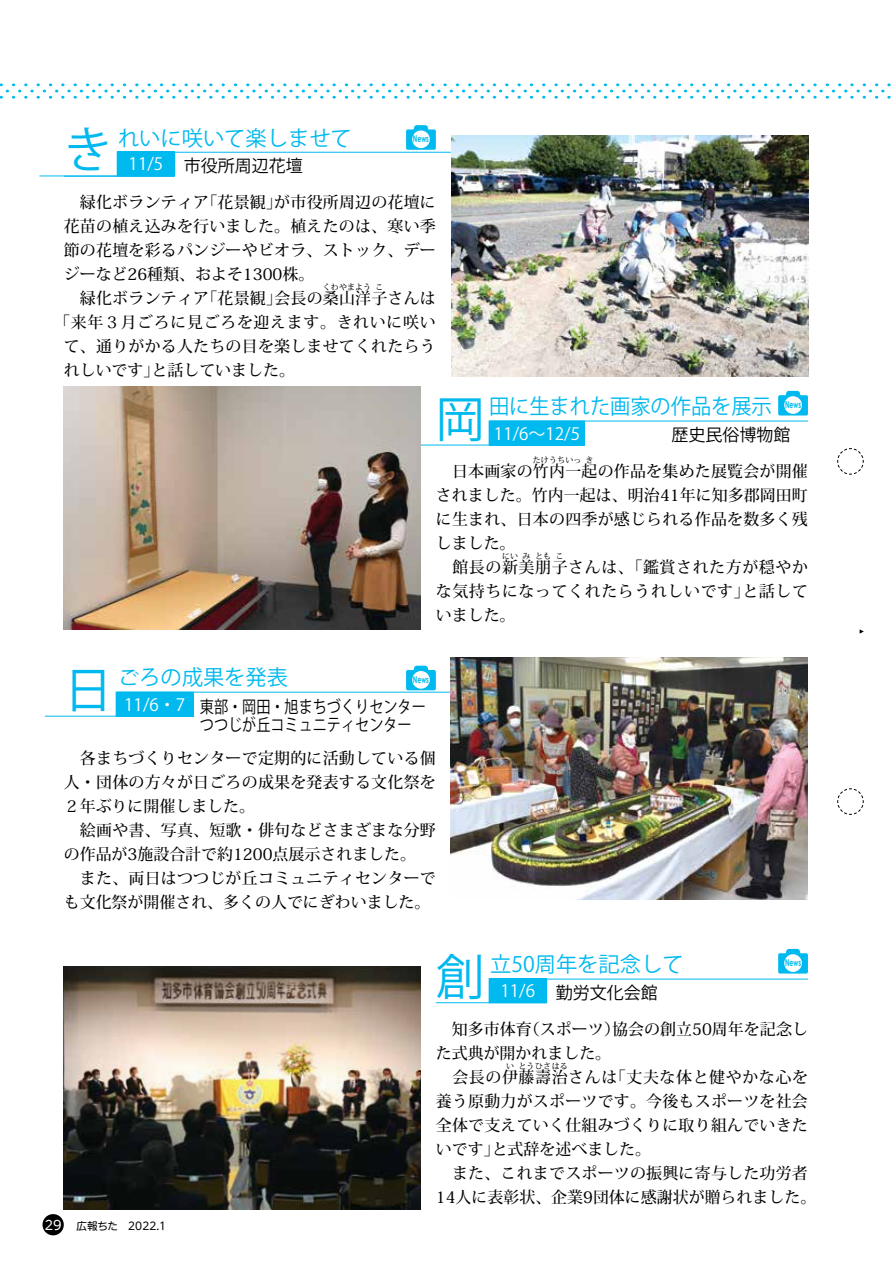
<style>
.page{position:relative;width:893px;height:1263px;background:#fff}
.page>*{position:absolute;margin:0;border:0;box-sizing:border-box;transform-origin:0 0}
.t1{font:48.9px "Koz Go Pr 6 N";color:#00b9ef}
.t2{font:21.3px "Koz Go Pr 6 N";color:#00b9ef}
.t3{font:21.3px "Koz Go Pr 6 N";color:#00b9ef;scale:.95 1}
.t4{font:16.95px/18px "Koz Go Pr 6 N";color:#000;scale:.83 1}
.t5{font:16.95px "Koz Go Pr 6 N";color:#fff}
.t6{font:16.95px "Koz Go Pr 6 N";color:#000}
.t7{font:500 15.9px/24px "Koz Min Pr 6 N";letter-spacing:.015em;color:#000}
.t8{font:500 15.9px/24px "Koz Min Pr 6 N";letter-spacing:.04em;color:#000}
.t9{font:12.75px "UD Shin M Go Pro";color:#fff}
.t10{font:10.65px "UD Shin M Go Pro";color:#000}
.t11{font:700 9.6px "Century Gothic";color:#00b9ef;scale:.64 1}
.t12{font:500 7.95px "Koz Min Pr 6 N";color:#000}
</style>
<div class="page">
<svg style="left:0;top:83px;width:891px;height:16px"></svg>
<div style="left:778px;top:953px;width:30px;height:20px;background:#00b9ef;border-radius:2px"></div>
<svg style="left:785px;top:949px;width:16px;height:8px"></svg>
<div style="left:784px;top:954px;width:18px;height:18px;background:#fff;border-radius:50%"></div>
<div style="left:778px;top:395px;width:30px;height:20px;background:#00b9ef;border-radius:2px"></div>
<svg style="left:785px;top:391px;width:16px;height:8px"></svg>
<div style="left:784px;top:396px;width:18px;height:18px;background:#fff;border-radius:50%"></div>
<div style="left:406px;top:670px;width:30px;height:20px;background:#00b9ef;border-radius:2px"></div>
<svg style="left:413px;top:666px;width:16px;height:8px"></svg>
<div style="left:412px;top:671px;width:18px;height:18px;background:#fff;border-radius:50%"></div>
<div style="left:406px;top:129px;width:30px;height:21px;background:#00b9ef;border-radius:2px"></div>
<svg style="left:413px;top:125px;width:16px;height:5px"></svg>
<div style="left:412px;top:130px;width:18px;height:18px;background:#fff;border-radius:50%"></div>
<div style="left:489px;top:421px;width:95px;height:24px;background:#00b9ef"></div>
<div style="left:116px;top:692px;width:77px;height:24px;background:#00b9ef"></div>
<hr style="left:411px;top:445px;width:136px;height:1px;background:#00b9ef">
<hr style="left:45px;top:716px;width:148px;height:1px;background:#00b9ef">
<hr style="left:528px;top:979px;width:280px;height:1px;background:#00b9ef">
<hr style="left:489px;top:421px;width:319px;height:1px;background:#00b9ef">
<hr style="left:117px;top:692px;width:407px;height:1px;background:#00b9ef">
<hr style="left:117px;top:152px;width:407px;height:1px;background:#00b9ef">
<div style="left:489px;top:979px;width:58px;height:24px;background:#00b9ef"></div>
<div style="left:489px;top:978px;width:58px;height:25px;border:1px solid #00b9ef"></div>
<hr style="left:436px;top:1002px;width:111px;height:1px;background:#00b9ef">
<div style="left:117px;top:152px;width:58px;height:24px;background:#00b9ef"></div>
<hr style="left:39px;top:176px;width:136px;height:1px;background:#00b9ef">
<img style="left:451px;top:657px;width:357px;height:243px">
<img style="left:451px;top:135px;width:357px;height:242px">
<img style="left:64px;top:387px;width:357px;height:242px">
<img style="left:64px;top:967px;width:357px;height:242px">
<div style="left:43px;top:1214px;width:21px;height:21px;background:#000;border-radius:50%"></div>
<svg style="left:837px;top:448px;width:27px;height:27px"></svg>
<svg style="left:837px;top:788px;width:27px;height:27px"></svg>
<svg style="left:860px;top:629px;width:4px;height:5px"></svg>
<h1 class="t1" style="left:64px;top:123px;width:50px">き</h1>
<h2 class="t2" style="left:118px;top:126px;width:235px">れいに咲いて楽しませて</h2>
<p class="t5" style="left:129px;top:155px;width:36px">11/5</p>
<p class="t6" style="left:184px;top:157px;width:121px">市役所周辺花壇</p>
<p class="t11" style="left:413px;top:132px;width:27px">News</p>
<p class="t7" style="left:80px;top:190px;width:131px">緑化ボランティア</p>
<p class="t7" style="left:64px;top:214px;width:373px">花苗の植え込みを行いました。植えたのは、寒い季</p>
<p class="t7" style="left:64px;top:238px;width:373px">節の花壇を彩るパンジーやビオラ、ストック、デー</p>
<p class="t7" style="left:64px;top:262px;width:252px">ジーなど26種類、およそ1300株。</p>
<p class="t7" style="left:274px;top:286px;width:163px">会長の桑山洋子さんは</p>
<p class="t7" style="left:201px;top:190px;width:82px">「花景観」</p>
<p class="t7" style="left:274px;top:190px;width:163px">が市役所周辺の花壇に</p>
<p class="t12" style="left:323px;top:282px;width:50px">くわやまよう</p>
<p class="t12" style="left:375px;top:282px;width:9px">こ</p>
<p class="t8" style="left:54px;top:310px;width:383px">「来年３月ごろに見ごろを迎えます。きれいに咲い</p>
<p class="t7" style="left:64px;top:334px;width:373px">て、通りがかる人たちの目を楽しませてくれたらう</p>
<p class="t7" style="left:151px;top:358px;width:145px">と話していました。</p>
<p class="t7" style="left:64px;top:286px;width:147px">　緑化ボランティア</p>
<p class="t7" style="left:201px;top:286px;width:82px">「花景観」</p>
<p class="t7" style="left:64px;top:358px;width:97px">れしいです」</p>
<h1 class="t1" style="left:436px;top:391px;width:50px">岡</h1>
<h2 class="t3" style="left:489px;top:395px;width:299px">田に生まれた画家の作品を展示</h2>
<p class="t11" style="left:785px;top:397px;width:27px">News</p>
<p class="t5" style="left:494px;top:424px;width:88px">11/6~12/5</p>
<p class="t6" style="left:671px;top:425px;width:121px">歴史民俗博物館</p>
<p class="t12" style="left:533px;top:455px;width:50px">たけうちいっ</p>
<p class="t12" style="left:585px;top:455px;width:9px">き</p>
<p class="t7" style="left:436px;top:483px;width:374px">されました。竹内一起は、明治41年に知多郡岡田町に生まれ、日本の四季が感じられる作品を数多く残しました。<br>　館長の新美朋子さんは、「鑑賞された方が穏やか</p>
<p class="t7" style="left:452px;top:459px;width:357px">日本画家の竹内一起の作品を集めた展覧会が開催</p>
<p class="t12" style="left:502px;top:551px;width:17px">にい</p>
<p class="t12" style="left:523px;top:551px;width:9px">み</p>
<p class="t12" style="left:535px;top:551px;width:17px">とも</p>
<p class="t12" style="left:556px;top:551px;width:9px">こ</p>
<p class="t8" style="left:436px;top:579px;width:315px">な気持ちになってくれたらうれしいです」いました。</p>
<p class="t7" style="left:742px;top:579px;width:67px">と話して</p>
<h1 class="t1" style="left:64px;top:662px;width:50px">日</h1>
<h2 class="t2" style="left:118px;top:666px;width:172px">ごろの成果を発表</h2>
<p class="t11" style="left:413px;top:672px;width:27px">News</p>
<p class="t5" style="left:124px;top:695px;width:62px">11/6・7</p>
<p class="t4" style="left:200px;top:698px;width:274px">東部・岡田・旭まちづくりセンターつつじが丘コミュニティセンター</p>
<p class="t7" style="left:64px;top:746px;width:373px;text-indent:16px">各まちづくりセンターで定期的に活動している個人・団体の方々が日ごろの成果を発表する文化祭を<br>２年ぶりに開催しました。<br>　絵画や書、写真、短歌・俳句などさまざまな分野の作品が3施設合計で約1200点展示されました。　また、両日はつつじが丘コミュニティセンターでも文化祭が開催され、多くの人でにぎわいました。</p>
<h1 class="t1" style="left:436px;top:949px;width:50px">創</h1>
<h2 class="t2" style="left:490px;top:952px;width:195px">立50周年を記念して</h2>
<p class="t5" style="left:501px;top:981px;width:36px">11/6</p>
<p class="t6" style="left:556px;top:983px;width:104px">勤労文化会館</p>
<p class="t11" style="left:785px;top:955px;width:27px">News</p>
<p class="t9" style="left:45px;top:1214px;width:18px">29</p>
<p class="t10" style="left:77px;top:1217px;width:43px">広報ちた</p>
<p class="t10" style="left:128px;top:1217px;width:39px">2022.1</p>
<p class="t7" style="left:524px;top:1017px;width:97px">（スポーツ）</p>
<p class="t7" style="left:612px;top:1017px;width:197px">協会の創立50周年を記念し</p>
<p class="t7" style="left:436px;top:1017px;width:183px;text-indent:16px">知多市体育<br>た式典が開かれました。　会長の伊藤壽治さんは</p>
<p class="t12" style="left:506px;top:1061px;width:9px">い</p>
<p class="t12" style="left:519px;top:1061px;width:51px">とうひさはる</p>
<p class="t8" style="left:610px;top:1065px;width:200px">「丈夫な体と健やかな心を</p>
<p class="t7" style="left:436px;top:1089px;width:373px">養う原動力がスポーツです。今後もスポーツを社会</p>
<p class="t7" style="left:436px;top:1113px;width:373px">全体で支えていく仕組みづくりに取り組んでいきた</p>
<p class="t7" style="left:492px;top:1137px;width:161px">と式辞を述べました。</p>
<p class="t7" style="left:436px;top:1137px;width:382px">いです」<br>　また、これまでスポーツの振興に寄与した功労者<br>14人に表彰状、企業9団体に感謝状が贈られました。</p>
</div>
